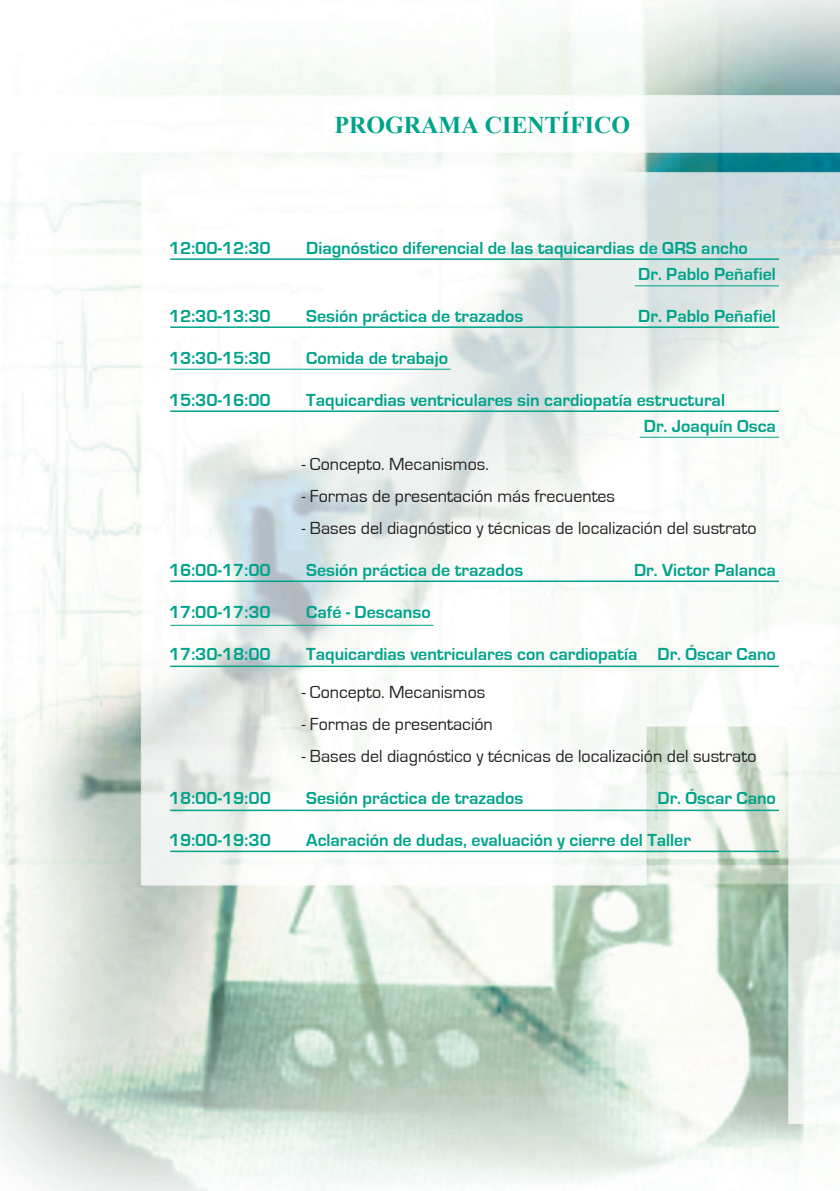
<style>
.page{position:relative;width:840px;height:1191px;background:#fff}
.page>*{position:absolute;margin:0;border:0;box-sizing:border-box;transform-origin:0 0}
.t1{font:700 24px "Times New Roman";color:#00a38a}
.t2{font:700 18px/26px "Eurostile";color:#00a38a}
.t3{font:18px "Eurostile";color:#231f20}
</style>
<div class="page">
<img style="left:0;top:0;width:839px;height:1191px">
<hr style="left:170px;top:258px;width:608px;height:2px;background:#00a38a">
<hr style="left:634px;top:285px;width:144px;height:1px;background:#00a38a">
<hr style="left:170px;top:326px;width:608px;height:2px;background:#00a38a">
<hr style="left:170px;top:369px;width:280px;height:1px;background:#00a38a">
<hr style="left:170px;top:410px;width:608px;height:2px;background:#00a38a">
<hr style="left:639px;top:437px;width:139px;height:1px;background:#00a38a">
<hr style="left:170px;top:580px;width:608px;height:2px;background:#00a38a">
<hr style="left:170px;top:625px;width:263px;height:1px;background:#00a38a">
<hr style="left:170px;top:665px;width:608px;height:2px;background:#00a38a">
<hr style="left:170px;top:809px;width:608px;height:2px;background:#00a38a">
<hr style="left:170px;top:850px;width:608px;height:2px;background:#00a38a">
<h1 class="t1" style="left:334px;top:108px;width:297px">PROGRAMA CIENTÍFICO</h1>
<p class="t2" style="left:169px;top:235px;width:103px">12:00-12:30</p>
<p class="t2" style="left:638px;top:235px;width:139px;text-indent:-332px">Diagnóstico diferencial de las taquicardias de QRS ancho<br>Dr. Pablo Peñafiel</p>
<p class="t2" style="left:169px;top:303px;width:103px">12:30-13:30</p>
<p class="t2" style="left:306px;top:303px;width:218px">Sesión práctica de trazados</p>
<p class="t2" style="left:638px;top:303px;width:139px">Dr. Pablo Peñafiel</p>
<p class="t2" style="left:169px;top:345px;width:103px">13:30-15:30</p>
<p class="t2" style="left:306px;top:345px;width:143px">Comida de trabajo</p>
<p class="t2" style="left:169px;top:387px;width:103px">15:30-16:00</p>
<p class="t2" style="left:643px;top:387px;width:133px;text-indent:-337px">Taquicardias ventriculares sin cardiopatía estructural<br>Dr. Joaquín Osca</p>
<p class="t3" style="left:301px;top:454px;width:188px">- Concepto. Mecanismos.</p>
<p class="t3" style="left:301px;top:486px;width:315px">- Formas de presentación más frecuentes</p>
<p class="t3" style="left:301px;top:518px;width:456px">- Bases del diagnóstico y técnicas de localización del sustrato</p>
<p class="t2" style="left:169px;top:557px;width:103px">16:00-17:00</p>
<p class="t2" style="left:306px;top:557px;width:218px">Sesión práctica de trazados</p>
<p class="t2" style="left:633px;top:557px;width:143px">Dr. Victor Palanca</p>
<p class="t2" style="left:169px;top:599px;width:103px">17:00-17:30</p>
<p class="t2" style="left:306px;top:599px;width:126px">Café - Descanso</p>
<p class="t2" style="left:169px;top:641px;width:103px">17:30-18:00</p>
<p class="t2" style="left:306px;top:641px;width:471px">Taquicardias ventriculares con cardiopatía Dr. Óscar Cano</p>
<p class="t3" style="left:301px;top:682px;width:185px">- Concepto. Mecanismos</p>
<p class="t3" style="left:301px;top:714px;width:192px">- Formas de presentación</p>
<p class="t3" style="left:301px;top:746px;width:456px">- Bases del diagnóstico y técnicas de localización del sustrato</p>
<p class="t2" style="left:169px;top:785px;width:104px">18:00-19:00</p>
<p class="t2" style="left:306px;top:785px;width:218px">Sesión práctica de trazados</p>
<p class="t2" style="left:657px;top:785px;width:120px">Dr. Óscar Cano</p>
<p class="t2" style="left:169px;top:827px;width:104px">19:00-19:30</p>
<p class="t2" style="left:306px;top:827px;width:386px">Aclaración de dudas, evaluación y cierre del Taller</p>
</div>
